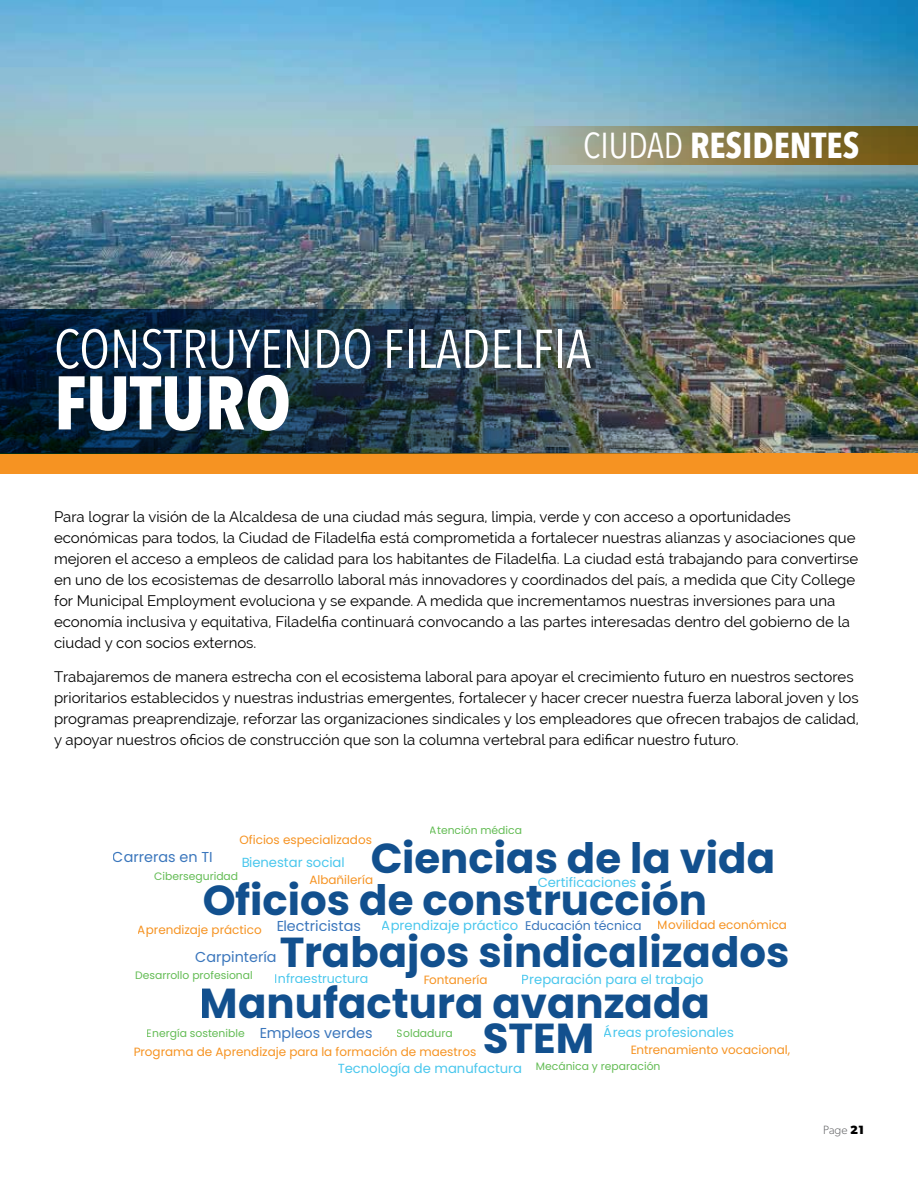
<style>
.page{position:relative;width:918px;height:1188px;background:#fff}
.page>*{position:absolute;margin:0;border:0;box-sizing:border-box;transform-origin:0 0}
.t1{font:700 75px "Avenir Next Condensed";color:#fff}
.t2{font:54px "Avenir Next Condensed";color:#fff}
.t3{font:700 41.85px/51.4px "Poppins";color:#12508e}
.t4{font:700 36px "Avenir Next Condensed";color:#fff}
.t5{font:15px/21px "Raleway";color:#000}
.t6{font:14.4px "Poppins";color:#3a76bc}
.t7{font:13.2px "Poppins";color:#4ac7ed}
.t8{font:12.6px "Poppins";color:#3a76bc}
.t9{font:12.6px "Poppins";color:#4ac7ed}
.t10{font:12px "Poppins";color:#f69322}
.t11{font:300 12px "Gibson";color:#636466}
.t12{font:10.8px "Poppins";color:#63bc54}
.s1{font-weight:400}
.s2{font-weight:700;color:#000}
</style>
<div class="page">
<img style="left:0;top:0;width:918px;height:454px">
<div style="left:0;top:454px;width:918px;height:20px;background:#f69322"></div>
<svg style="left:514px;top:126px;width:404px;height:39px;background:#898257"></svg>
<img style="left:0;top:309px;width:741px;height:145px">
<h3 class="t4" style="left:583px;top:123px;width:278px"><span class="s1">CIUDAD</span> RESIDENTES</h3>
<h2 class="t2" style="left:54px;top:303px;width:539px">CONSTRUYENDO FILADELFIA</h2>
<h1 class="t1" style="left:54px;top:357px;width:239px">FUTURO</h1>
<p class="t5" style="left:54px;top:506px;width:806px">Para lograr la visión de la Alcaldesa de una ciudad más segura, limpia, verde y con acceso a oportunidades económicas para todos, la Ciudad de Filadelfia está comprometida a fortalecer nuestras alianzas y asociaciones que mejoren el acceso a empleos de calidad para los habitantes de Filadelfia. La ciudad está trabajando para convertirse en uno de los ecosistemas de desarrollo laboral más innovadores y coordinados del país, a medida que City College for Municipal Employment evoluciona y se expande. A medida que incrementamos nuestras inversiones para una economía inclusiva y equitativa, Filadelfia continuará convocando a las partes interesadas dentro del gobierno de la ciudad y con socios externos.</p>
<p class="t5" style="left:54px;top:666px;width:806px">Trabajaremos de manera estrecha con el ecosistema laboral para apoyar el crecimiento futuro en nuestros sectores prioritarios establecidos y nuestras industrias emergentes, fortalecer y hacer crecer nuestra fuerza laboral joven y los programas preaprendizaje, reforzar las organizaciones sindicales y los empleadores que ofrecen trabajos de calidad, y apoyar nuestros oficios de construcción que son la columna vertebral para edificar nuestro futuro.</p>
<p class="t12" style="left:430px;top:824px;width:94px">Atención médica</p>
<p class="t10" style="left:239px;top:833px;width:134px">Oficios especializados</p>
<h3 class="t3" style="left:370px;top:833px;width:406px">Ciencias de la vida</h3>
<p class="t6" style="left:113px;top:849px;width:102px">Carreras en TI</p>
<p class="t7" style="left:241px;top:855px;width:105px">Bienestar social</p>
<p class="t12" style="left:154px;top:870px;width:85px">Ciberseguridad</p>
<p class="t10" style="left:309px;top:873px;width:65px">Albañilería</p>
<p class="t7" style="left:538px;top:875px;width:100px">Certificaciones</p>
<h3 class="t3" style="left:202px;top:875px;width:506px">Oficios de construcción</h3>
<p class="t10" style="left:658px;top:918px;width:131px">Movilidad económica</p>
<p class="t6" style="left:276px;top:917px;width:86px">Electricistas</p>
<p class="t8" style="left:525px;top:918px;width:118px">Educación técnica</p>
<p class="t7" style="left:382px;top:918px;width:138px">Aprendizaje práctico</p>
<p class="t10" style="left:138px;top:923px;width:125px">Aprendizaje práctico</p>
<h3 class="t3" style="left:200px;top:927px;width:591px;text-indent:80px">Trabajos sindicalizados<br>Manufactura avanzada</h3>
<p class="t6" style="left:195px;top:948px;width:83px">Carpintería</p>
<p class="t12" style="left:135px;top:969px;width:119px">Desarrollo profesional</p>
<p class="t9" style="left:275px;top:971px;width:95px">Infraestructura</p>
<p class="t7" style="left:522px;top:972px;width:184px">Preparación para el trabajo</p>
<p class="t10" style="left:423px;top:973px;width:66px">Fontanería</p>
<p class="t12" style="left:147px;top:1027px;width:100px">Energía sostenible</p>
<p class="t6" style="left:259px;top:1024px;width:115px">Empleos verdes</p>
<p class="t12" style="left:397px;top:1027px;width:57px">Soldadura</p>
<p class="t10" style="left:134px;top:1045px;width:344px">Programa de Aprendizaje para la formación de maestros</p>
<h3 class="t3" style="left:483px;top:1013px;width:113px">STEM</h3>
<p class="t7" style="left:604px;top:1024px;width:132px">Áreas profesionales</p>
<p class="t10" style="left:630px;top:1043px;width:162px">Entrenamiento vocacional,</p>
<p class="t7" style="left:338px;top:1061px;width:186px">Tecnología de manufactura</p>
<p class="t12" style="left:536px;top:1060px;width:126px">Mecánica y reparación</p>
<p class="t11" style="left:823px;top:1123px;width:42px">Page <span class="s2">21</span></p>
</div>
